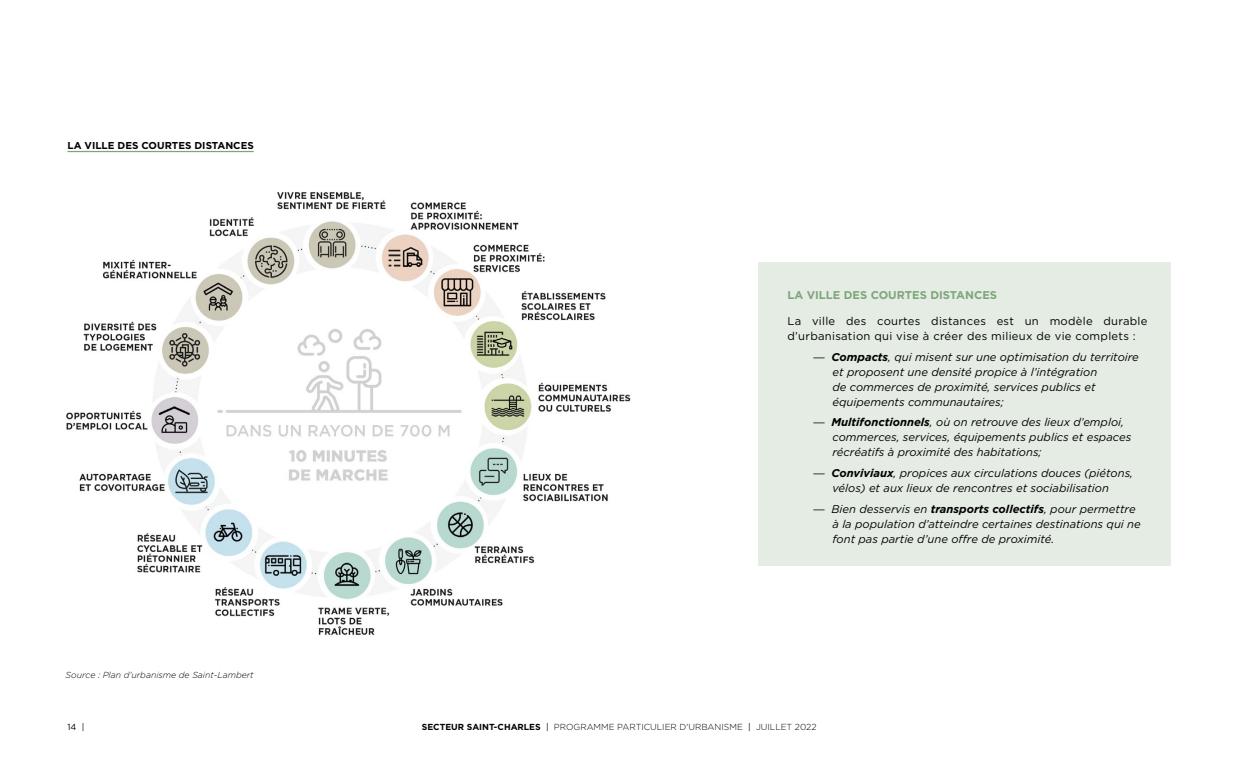
<style>
.page{position:relative;width:1260px;height:765px;background:#fff}
.page>*{position:absolute;margin:0;border:0;box-sizing:border-box;transform-origin:0 0}
.t1{font:italic 11.25px/15px "Gotham";color:#000}
.t2{font:11.25px/15px "Gotham";letter-spacing:.025em;color:#000}
.t3{font:700 11.25px "Gotham";color:#7fa67a}
.t4{font:700 10px "Gotham";color:#000}
.t5{font:300 8.75px "Gotham";color:#000}
.t6{font:italic 300 8.75px "Gotham";color:#000}
.t7{font:8.75px "Gotham";color:#000}
.s1{font-family:"Helvetica Neue LT Std";font-weight:300;font-style:normal;font-stretch:expanded}
.s2{font-weight:700}
.s3{font-weight:400}
</style>
<div class="page">
<div style="left:759px;top:262px;width:412px;height:304px;background:#e4ece3"></div>
<img style="left:66px;top:192px;width:565px;height:443px">
<hr style="left:68px;top:151px;width:186px;height:1px;background:#7fa67a">
<p class="t4" style="left:68px;top:139px;width:188px">LA VILLE DES COURTES DISTANCES</p>
<p class="t6" style="left:66px;top:670px;width:190px">Source : Plan d’urbanisme de Saint-Lambert</p>
<p class="t3" style="left:788px;top:287px;width:211px">LA VILLE DES COURTES DISTANCES</p>
<p class="t2" style="left:788px;top:313px;width:362px">La ville des courtes distances est un modèle durable d’urbanisation qui vise à créer des milieux de vie complets :</p>
<p class="t1" style="left:832px;top:349px;width:308px;text-indent:-19px"><span class="s1">—</span> <span class="s2">Compacts</span>, qui misent sur une optimisation du territoire et proposent une densité propice à l’intégration<br>de commerces de proximité, services publics et équipements communautaires;</p>
<p class="t1" style="left:832px;top:415px;width:300px;text-indent:-19px"><span class="s1">—</span> <span class="s2">Multifonctionnels</span>, où on retrouve des lieux d’emploi, commerces, services, équipements publics et espaces récréatifs à proximité des habitations;</p>
<p class="t1" style="left:813px;top:465px;width:321px;text-align:center"><span class="s1">—</span> <span class="s2">Conviviaux</span>, propices aux circulations douces (piétons, vélos) et aux lieux de rencontres et sociabilisation</p>
<p class="t1" style="left:832px;top:501px;width:310px;text-indent:-19px"><span class="s1">—</span> Bien desservis en <span class="s2">transports collectifs</span>, pour permettre à la population d’atteindre certaines destinations qui ne font pas partie d’une offre de proximité.</p>
<p class="t7" style="left:67px;top:722px;width:18px">14 |</p>
<p class="t5" style="left:422px;top:721px;width:396px"><span class="s2">SECTEUR SAINT-CHARLES</span> <span class="s3">|</span> PROGRAMME PARTICULIER D'URBANISME <span class="s3">|</span> JUILLET 2022</p>
</div>
